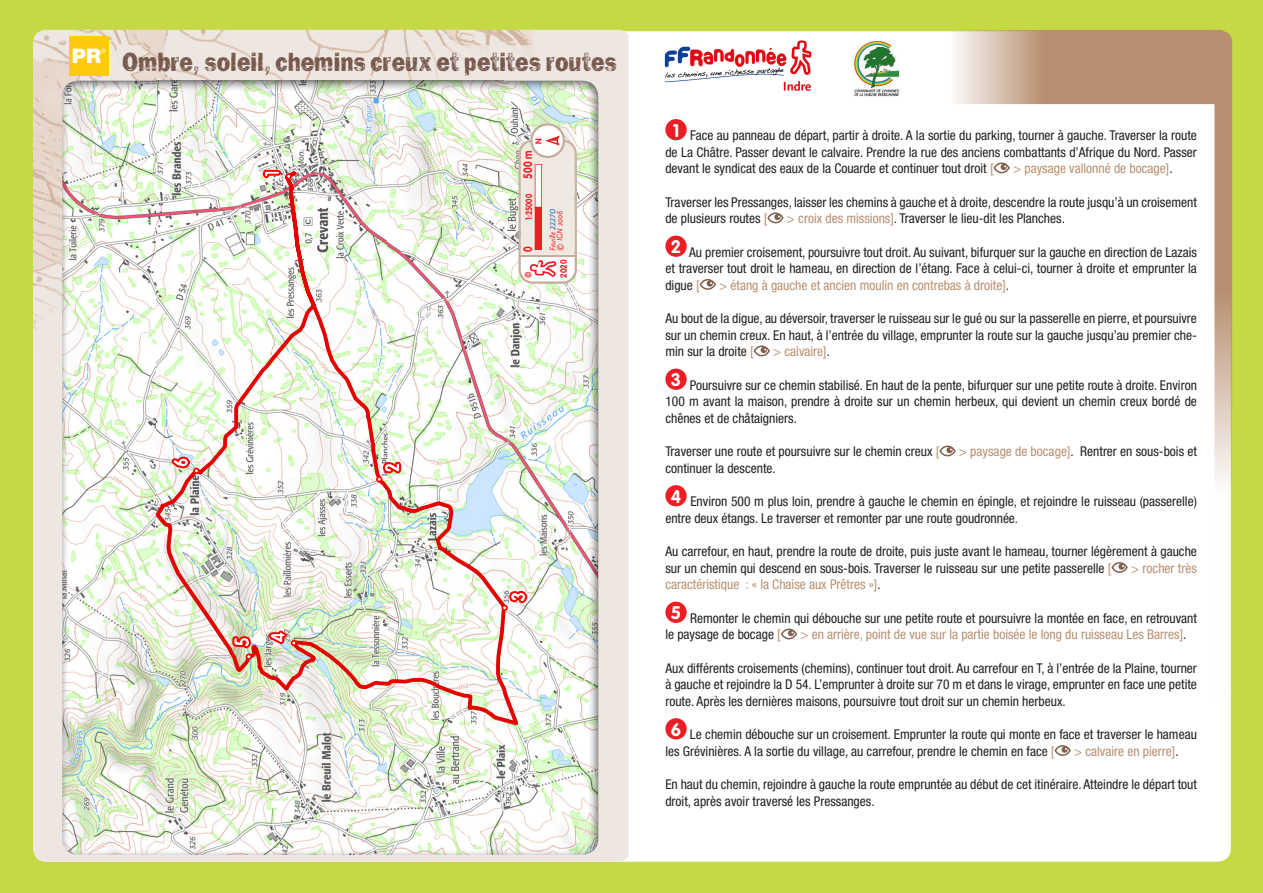
<style>
.page{position:relative;width:1263px;height:893px;background:#fff}
.page>*{position:absolute;margin:0;border:0;box-sizing:border-box;transform-origin:0 0}
.t1{font:27px "Frankie OTF";color:#78594e;scale:.83 1}
.t2{font:900 20.1px "Helvetica Neue LT Std";color:#fff}
.t3{font:condensed 13.5px/16.5px "Helvetica Neue LT Std";color:#231f20}
.t4{font:condensed 13.5px "Helvetica Neue LT Std";color:#b88f71}
.t5{font:700 12px "VAG Rounded Std";color:#ee1d23;scale:.82 1}
.t6{font:700 9px "VAG Rounded Std";color:#ee1d23;scale:.82 1}
.t7{font:700 9px "VAG Rounded Std";color:#ee1d23;scale:.9 1}
.t8{font:italic 8.25px/6.9px "Scala Sans";color:#ee1d23;scale:.9 1}
.t9{font:6.15px "Helvetica Neue LT Std";color:#fff}
.s1{font-family:"Myriad Pro";font-weight:700;color:#5a91c6}
.s2{color:#b88f71}
.s3{color:#231f20}
</style>
<div class="page">
<div style="left:0;top:0;width:631px;height:893px;background:#c4d944"></div>
<div style="left:631px;top:0;width:632px;height:893px;background:#c4d944"></div>
<div style="left:632px;top:31px;width:599px;height:831px;background:#fff"></div>
<img style="left:33px;top:30px;width:596px;height:832px">
<div style="left:665px;top:119px;width:22px;height:21px;background:#ee1d23;border-radius:50%"></div>
<svg style="left:767px;top:212px;width:17px;height:11px"></svg>
<div style="left:665px;top:236px;width:22px;height:21px;background:#ee1d23;border-radius:50%"></div>
<svg style="left:700px;top:279px;width:16px;height:11px"></svg>
<svg style="left:754px;top:345px;width:16px;height:11px"></svg>
<div style="left:665px;top:369px;width:22px;height:21px;background:#ee1d23;border-radius:50%"></div>
<div style="left:665px;top:485px;width:22px;height:21px;background:#ee1d23;border-radius:50%"></div>
<svg style="left:939px;top:30px;width:293px;height:667px;background:#f6f1ed"></svg>
<div style="left:665px;top:602px;width:22px;height:21px;background:#ee1d23;border-radius:50%"></div>
<svg style="left:781px;top:629px;width:16px;height:10px"></svg>
<div style="left:665px;top:718px;width:22px;height:21px;background:#ee1d23;border-radius:50%"></div>
<svg style="left:1054px;top:745px;width:17px;height:11px"></svg>
<div style="left:69px;top:36px;width:39px;height:39px;background:#feca0a"></div>
<div style="left:62px;top:80px;width:537px;height:775px;background:#231f20;opacity:.75"></div>
<svg style="left:518px;top:123px;width:59px;height:161px;background:#ecdad3"></svg>
<svg style="left:653px;top:40px;width:170px;height:57px"></svg>
<img style="left:665px;top:40px;width:146px;height:57px">
<div style="left:838px;top:40px;width:77px;height:57px;background:#fff"></div>
<img style="left:853px;top:40px;width:47px;height:57px">
<h2 class="t2" style="left:72px;top:44px;width:31px">PR</h2>
<p class="t9" style="left:101px;top:47px;width:6px">®</p>
<h1 class="t1" style="left:122px;top:46px;width:597px">Ombre, soleil, chemins creux et petites routes</h1>
<p class="t7" style="left:533px;top:144px;width:8px;rotate:-90deg">N</p>
<p class="t5" style="left:521px;top:179px;width:36px;rotate:-90deg">500 m</p>
<p class="t6" style="left:524px;top:220px;width:33px;rotate:-90deg">1:25000</p>
<p class="t5" style="left:521px;top:252px;width:8px;rotate:-90deg">0</p>
<p class="t7" style="left:523px;top:278px;width:9px;rotate:-90deg">©</p>
<p class="t8" style="left:550px;top:251px;width:48px;rotate:-90deg">Feuille <span class="s1">2227O </span>© IGN 2006</p>
<p class="t7" style="left:558px;top:278px;width:22px;rotate:-90deg">2020</p>
<p class="t3" style="left:665px;top:127px;width:533px;text-align:justify;text-indent:7px"><sup>1</sup> Face au panneau de départ, partir à droite. A la sortie du parking, tourner à gauche. Traverser la route de La Châtre. Passer devant le calvaire. Prendre la rue des anciens combattants d’Afrique du Nord. Passer devant le syndicat des eaux de la Couarde et continuer tout droit <span class="s2">[</span></p>
<p class="t4" style="left:1013px;top:161px;width:161px">&gt; paysage vallonné de bocage]<span class="s3">.</span></p>
<p class="t3" style="left:665px;top:194px;width:533px">Traverser les Pressanges, laisser les chemins à gauche et à droite, descendre la route jusqu’à un croisement de plusieurs routes <span class="s2">[</span></p>
<p class="t3" style="left:787px;top:210px;width:280px"><span class="s2">&gt; croix des missions]</span>. Traverser le lieu-dit les Planches.</p>
<p class="t3" style="left:665px;top:244px;width:533px;text-align:justify;text-indent:5px"><sup>2</sup> Au premier croisement, poursuivre tout droit. Au suivant, bifurquer sur la gauche en direction de Lazais et traverser tout droit le hameau, en direction de l’étang. Face à celui-ci, tourner à droite et emprunter la digue <span class="s2">[</span></p>
<p class="t4" style="left:719px;top:277px;width:291px">&gt; étang à gauche et ancien moulin en contrebas à droite]<span class="s3">.</span></p>
<p class="t3" style="left:665px;top:310px;width:533px;text-align:justify">Au bout de la digue, au déversoir, traverser le ruisseau sur le gué ou sur la passerelle en pierre, et poursuivre sur un chemin creux. En haut, à l’entrée du village, emprunter la route sur la gauche jusqu’au premier che&shy;min sur la droite <span class="s2">[</span></p>
<p class="t4" style="left:773px;top:344px;width:58px">&gt; calvaire]<span class="s3">.</span></p>
<p class="t3" style="left:665px;top:377px;width:533px;text-align:justify;text-indent:5px"><sup>3</sup> Poursuivre sur ce chemin stabilisé. En haut de la pente, bifurquer sur une petite route à droite. Environ 100 m avant la maison, prendre à droite sur un chemin herbeux, qui devient un chemin creux bordé de chênes et de châtaigniers.</p>
<p class="t3" style="left:665px;top:443px;width:275px">Traverser une route et poursuivre sur le chemin creux <span class="s2">[</span></p>
<p class="t3" style="left:959px;top:443px;width:239px"><span class="s2">&gt; paysage de bocage]</span>. Rentrer en sous-bois et</p>
<p class="t3" style="left:665px;top:460px;width:112px">continuer la descente.</p>
<p class="t3" style="left:665px;top:493px;width:533px;text-indent:5px"><sup>4</sup> Environ 500 m plus loin, prendre à gauche le chemin en épingle, et rejoindre le ruisseau (passerelle) entre deux étangs. Le traverser et remonter par une route goudronnée.</p>
<p class="t3" style="left:665px;top:543px;width:533px">Au carrefour, en haut, prendre la route de droite, puis juste avant le hameau, tourner légèrement à gauche sur un chemin qui descend en sous-bois. Traverser le ruisseau sur une petite passerelle <span class="s2">[</span></p>
<p class="t4" style="left:1131px;top:560px;width:67px">&gt; rocher très</p>
<p class="t4" style="left:665px;top:577px;width:217px">caractéristique : « la Chaise aux Prêtres »]<span class="s3">.</span></p>
<p class="t3" style="left:665px;top:610px;width:533px;text-indent:5px"><sup>5</sup> Remonter le chemin qui débouche sur une petite route et poursuivre la montée en face, en retrouvant le paysage de bocage <span class="s2">[</span></p>
<p class="t4" style="left:800px;top:627px;width:388px">&gt; en arrière, point de vue sur la partie boisée le long du ruisseau Les Barres]<span class="s3">.</span></p>
<p class="t3" style="left:665px;top:660px;width:533px;text-align:justify">Aux différents croisements (chemins), continuer tout droit. Au carrefour en T, à l’entrée de la Plaine, tourner à gauche et rejoindre la D 54. L’emprunter à droite sur 70 m et dans le virage, emprunter en face une petite route. Après les dernières maisons, poursuivre tout droit sur un chemin herbeux.</p>
<p class="t3" style="left:665px;top:726px;width:533px;text-indent:5px"><sup>6</sup> Le chemin débouche sur un croisement. Emprunter la route qui monte en face et traverser le hameau les Grévinières. A la sortie du village, au carrefour, prendre le chemin en face <span class="s2">[</span></p>
<p class="t4" style="left:1074px;top:743px;width:106px">&gt; calvaire en pierre]<span class="s3">.</span></p>
<p class="t3" style="left:665px;top:776px;width:533px">En haut du chemin, rejoindre à gauche la route empruntée au début de cet itinéraire. Atteindre le départ tout droit, après avoir traversé les Pressanges.</p>
</div>
